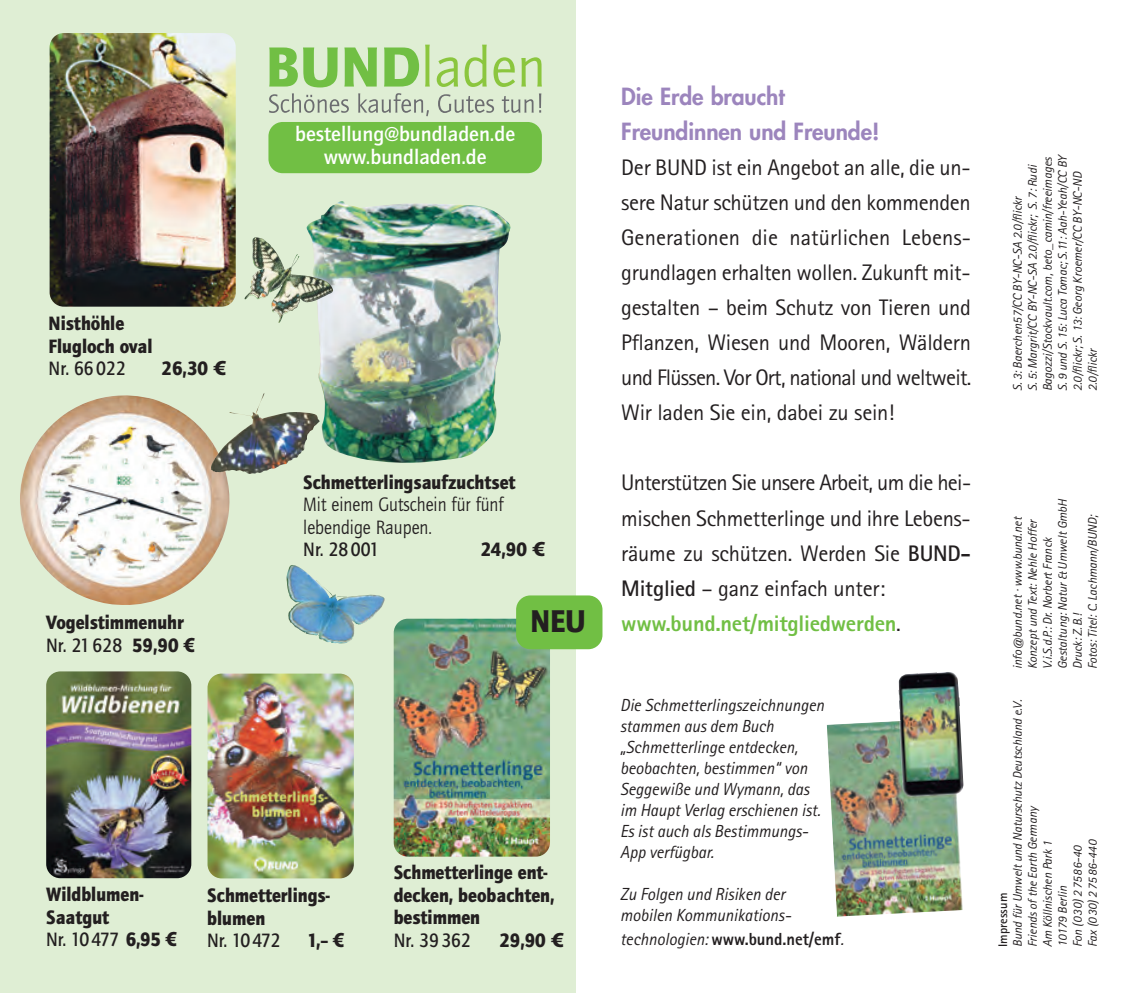
<style>
.page{position:relative;width:1127px;height:993px;background:#fff}
.page>*{position:absolute;margin:0;border:0;box-sizing:border-box;transform-origin:0 0}
.t1{font:900 32.5px "Quay Itc T";color:#231f20;scale:.9 1}
.t2{font:800 23px/35px "Futura";letter-spacing:-.005em;color:#9c85bd}
.t3{font:22.5px/35px "Agfa Rotis Sans Serif";letter-spacing:-.015em;color:#231f20;text-align:justify}
.t4{font:700 21.25px/22.5px "Quay Itc T";color:#fff;text-align:center}
.t5{font:900 20px/22.5px "Quay Itc T";color:#231f20;scale:.9 1}
.t6{font:20px/22.5px "Quay Itc T";color:#231f20;scale:.9 1}
.t7{font:700 20px "Quay Itc T";color:#231f20;scale:.9 1}
.t8{font:italic 17.5px/21px "Agfa Rotis Sans Serif";color:#231f20;scale:.95 1}
.t9{font:800 17.5px "Agfa Rotis Sans Serif";color:#231f20;scale:.95 1}
.t10{font:italic 12.5px/15px "Agfa Rotis Sans Serif";letter-spacing:-.01em;color:#231f20}
.t11{font:700 12.5px "Agfa Rotis Sans Serif";color:#231f20}
.s1{font-family:"Linotype Euro Font Ato F";font-weight:400}
.s2{font-weight:700}
.s3{font-weight:800;color:#71bf44}
.s4{font-size:23px}
.s5{font-weight:400;font-style:italic}
</style>
<div class="page">
<div style="left:0;top:0;width:576px;height:992px;background:#dfeed4"></div>
<img style="left:394px;top:618px;width:156px;height:238px;border-radius:14px">
<img style="left:46px;top:671px;width:145px;height:206px;border-radius:14px">
<img style="left:207px;top:673px;width:147px;height:205px;border-radius:14px">
<img style="left:307px;top:201px;width:204px;height:262px">
<img style="left:20px;top:395px;width:210px;height:210px">
<img style="left:50px;top:33px;width:186px;height:273px;border-radius:14px">
<svg style="left:269px;top:47px;width:69px;height:40px"></svg>
<svg style="left:344px;top:47px;width:33px;height:39px"></svg>
<svg style="left:384px;top:47px;width:35px;height:39px"></svg>
<svg style="left:425px;top:45px;width:5px;height:41px"></svg>
<svg style="left:437px;top:57px;width:21px;height:30px"></svg>
<svg style="left:464px;top:45px;width:23px;height:42px"></svg>
<svg style="left:493px;top:57px;width:22px;height:30px"></svg>
<svg style="left:521px;top:57px;width:21px;height:29px"></svg>
<svg style="left:269px;top:93px;width:80px;height:20px"></svg>
<svg style="left:358px;top:93px;width:71px;height:23px"></svg>
<svg style="left:438px;top:94px;width:56px;height:19px"></svg>
<svg style="left:502px;top:93px;width:39px;height:20px"></svg>
<div style="left:516px;top:595px;width:86px;height:54px;background:#71bf44;border-radius:14px"></div>
<img style="left:267px;top:274px;width:66px;height:49px">
<img style="left:211px;top:392px;width:109px;height:82px">
<img style="left:286px;top:565px;width:99px;height:78px">
<div style="left:268px;top:122px;width:274px;height:51px;background:#71bf44;border-radius:14px"></div>
<img style="left:827px;top:672px;width:137px;height:244px">
<h3 class="t5" style="left:49px;top:312px;width:117px">Nisthöhle<br>Flugloch oval</h3>
<h3 class="t7" style="left:49px;top:357px;width:87px">Nr. 66 022</h3>
<h3 class="t5" style="left:162px;top:357px;width:73px">26,30 <span class="s1">7</span></h3>
<h3 class="t5" style="left:46px;top:610px;width:166px">Vogelstimmenuhr<br><span class="s2">Nr. 21 628</span> 59,90 <span class="s1">7</span></h3>
<h3 class="t4" style="left:295px;top:122px;width:221px">bestellung@bundladen.de www.bundladen.de</h3>
<h3 class="t5" style="left:303px;top:470px;width:237px">Schmetterlings auf zuchtset</h3>
<h3 class="t6" style="left:303px;top:492px;width:224px">Mit einem Gutschein für fünf leben dige Raupen.</h3>
<h3 class="t7" style="left:303px;top:537px;width:86px">Nr. 28 001</h3>
<h3 class="t5" style="left:481px;top:538px;width:72px">24,90 <span class="s1">7</span></h3>
<h1 class="t1" style="left:530px;top:602px;width:63px">NEU</h1>
<h3 class="t5" style="left:46px;top:882px;width:146px">Wildblumen-<br>Saatgut<br><span class="s2">Nr. 10 477</span> 6,95 <span class="s1">7</span></h3>
<h3 class="t5" style="left:207px;top:884px;width:138px">Schmetterlings&shy;blumen</h3>
<h3 class="t7" style="left:207px;top:928px;width:83px">Nr. 10 472</h3>
<h3 class="t5" style="left:307px;top:929px;width:43px">1,– <span class="s1">7</span></h3>
<h3 class="t5" style="left:394px;top:860px;width:180px">Schmetterlinge ent&shy;decken, beobachten, bestimmen</h3>
<h3 class="t7" style="left:394px;top:927px;width:87px">Nr. 39 362</h3>
<h3 class="t5" style="left:499px;top:928px;width:73px">29,90 <span class="s1">7</span></h3>
<h2 class="t2" style="left:621px;top:79px;width:260px">Die Erde braucht<br>Freundinnen und Freunde!</h2>
<p class="t3" style="left:621px;top:150px;width:351px">Der BUND ist ein Angebot an alle, die un&shy;sere Natur schützen und den kommenden Generationen die natürlichen Lebens&shy;grund lagen erhalten wollen. Zukunft mit&shy;gestalten – beim Schutz von Tieren und Pflanzen, Wiesen und Mooren, Wäldern und Flüssen. Vor Ort, national und weltweit.<br>Wir laden Sie ein, dabei zu sein!</p>
<h3 class="t3" style="left:621px;top:465px;width:351px;text-align:left">Unterstützen Sie unsere Arbeit, um die hei&shy;mischen Schmetterlinge und ihre Lebens&shy;räume zu schützen. Werden Sie <span class="s2">BUND-Mitglied</span> – ganz einfach unter: <span class="s3">www.bund.net/mitgliedwerden</span><span class="s4">.</span></h3>
<h3 class="t8" style="left:620px;top:694px;width:216px">Die Schmetterlings zeich nungen stammen aus dem Buch „Schmet ter linge entdecken, beobachten, bestimmen“ von<br>Seggewiße und Wymann, das im Haupt Verlag erschienen ist.<br>Es ist auch als Bestim mungs-<br>App verfügbar.</h3>
<h3 class="t8" style="left:620px;top:883px;width:181px">Zu Folgen und Risiken der mobilen Kommunikations -</h3>
<h3 class="t9" style="left:620px;top:927px;width:237px"><span class="s5">technologien:</span> www.bund.net/emf<span class="s5">.</span></h3>
<p class="t10" style="left:1010px;top:391px;width:239px;rotate:-90deg">S. 3: Baerchen57/CC BY-NC-SA 2.0/flickr<br>S. 5: Margrit/CC BY-NC-SA 2.0/flickr; S. 7: Rudi Bagozzi/Stockvault.com, beto_camin/freeimages S. 9 und S. 15: Luca Tomac; S.11: Aah-Yeah/CC BY 2.0/flickr; S. 13: Georg Kroemer/CC BY-NC-ND 2.0/flickr</p>
<p class="t10" style="left:1010px;top:669px;width:172px;rotate:-90deg">info@bund.net · www.bund.net<br>Konzept und Text: Nehle Hoffer<br>V.i.S.d.P.: Dr. Norbert Franck<br>Gestaltung: Natur &amp; Umwelt GmbH<br>Druck: Z. B.!<br>Fotos: Titel: C. Lachmann/BUND;</p>
<p class="t10" style="left:1010px;top:946px;width:249px;rotate:-90deg">Bund für Umwelt und Naturschutz Deutschland e.V.<br>Friends ofthe Earth Germany<br>Am Köllnischen Park 1<br>10179 Berlin<br>Fon (0 30) 2 75 86-40<br>Fax (0 30) 2 75 86-440</p>
<p class="t11" style="left:995px;top:946px;width:55px;rotate:-90deg">Impressum</p>
</div>
